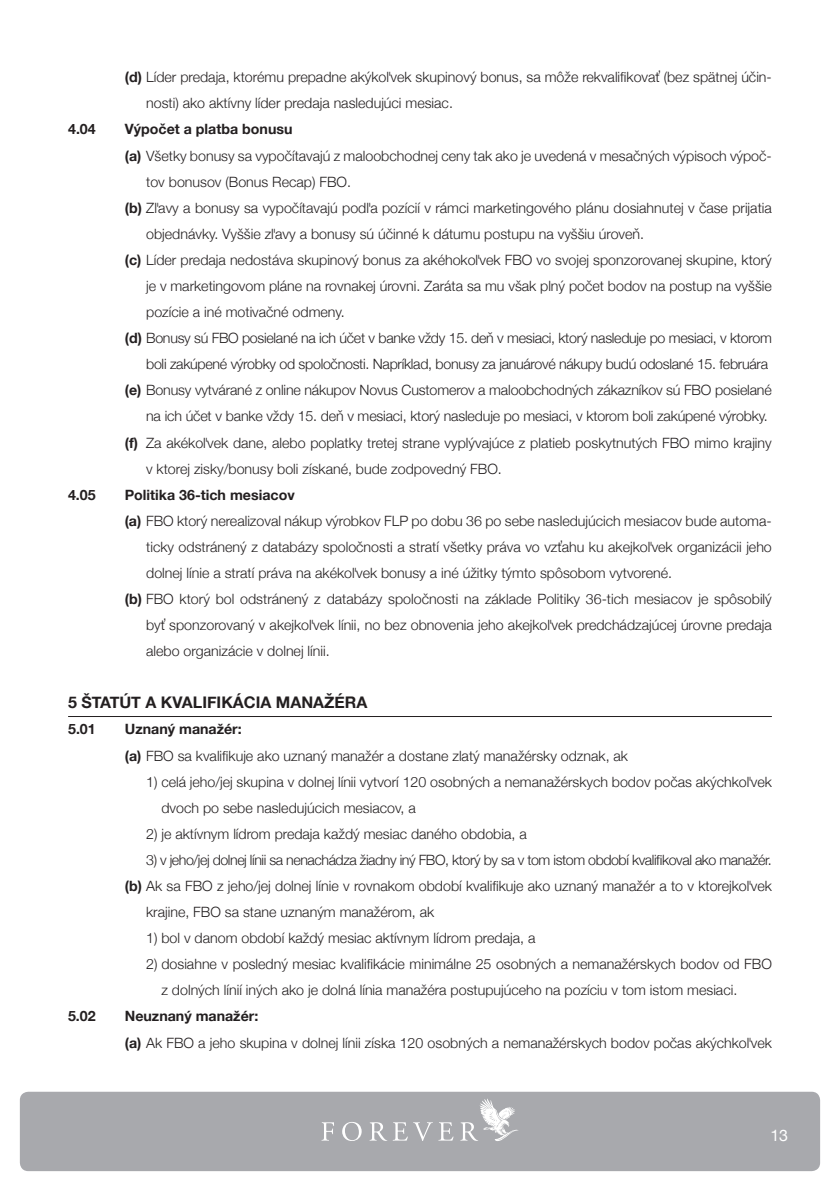
<style>
.page{position:relative;width:840px;height:1191px;background:#fff}
.page>*{position:absolute;margin:0;border:0;box-sizing:border-box;transform-origin:0 0}
.t1{font:700 16px "Helvetica Neue";color:#231f20}
.t2{font:16px "Helvetica Neue";color:#fff}
.t3{font:300 14.2px/26px "Helvetica Neue";color:#231f20}
.t4{font:300 14.2px "Helvetica Neue";letter-spacing:-.02em;color:#231f20}
.t5{font:300 14.2px "Helvetica Neue";letter-spacing:-.03em;color:#231f20}
.t6{font:700 14.2px "Helvetica Neue";color:#231f20}
.s1{font-weight:700}
</style>
<div class="page">
<div style="left:20px;top:1091px;width:799px;height:80px;background:#a8a9ad;border-radius:9px"></div>
<svg style="left:321px;top:1122px;width:13px;height:18px"></svg>
<svg style="left:342px;top:1122px;width:19px;height:19px"></svg>
<svg style="left:370px;top:1122px;width:37px;height:18px"></svg>
<svg style="left:413px;top:1122px;width:19px;height:19px"></svg>
<svg style="left:439px;top:1122px;width:14px;height:18px"></svg>
<svg style="left:460px;top:1098px;width:58px;height:43px"></svg>
<hr style="left:68px;top:716px;width:703px;height:1px;background:#231f20">
<p class="t3" style="left:146px;top:63px;width:626px;text-indent:-21px"><span class="s1">(d)</span> Líder predaja, ktorému prepadne akýkoľvek skupinový bonus, sa môže rekvalifikovať (bez spätnej účin&shy;nosti) ako aktívny líder predaja nasledujúci mesiac.</p>
<p class="t6" style="left:68px;top:118px;width:29px">4.04</p>
<p class="t6" style="left:125px;top:118px;width:169px">Výpočet a platba bonusu</p>
<p class="t3" style="left:125px;top:142px;width:648px"><span class="s1">(a)</span> Všetky bonusy sa vypočítavajú z maloobchodnej ceny tak ako je uvedená v mesačných výpisoch výpoč-</p>
<p class="t3" style="left:146px;top:168px;width:206px">tov bonusov (Bonus Recap) FBO.</p>
<p class="t3" style="left:125px;top:194px;width:648px"><span class="s1">(b)</span> Zľavy a bonusy sa vypočítavajú podľa pozícií v rámci marketingového plánu dosiahnutej v čase prijatia</p>
<p class="t3" style="left:146px;top:220px;width:499px">objednávky. Vyššie zľavy a bonusy sú účinné k dátumu postupu na vyššiu úroveň.</p>
<p class="t3" style="left:125px;top:246px;width:648px"><span class="s1">(c)</span> Líder predaja nedostáva skupinový bonus za akéhokoľvek FBO vo svojej sponzorovanej skupine, ktorý</p>
<p class="t3" style="left:146px;top:272px;width:626px">je v marketingovom pláne na rovnakej úrovni. Zaráta sa mu však plný počet bodov na postup na vyššie</p>
<p class="t3" style="left:146px;top:298px;width:200px">pozície a iné motivačné odmeny.</p>
<p class="t4" style="left:125px;top:327px;width:648px"><span class="s1">(d)</span> Bonusy sú FBO posielané na ich účet v banke vždy 15. deň v mesiaci, ktorý nasleduje po mesiaci, v ktorom</p>
<p class="t4" style="left:146px;top:353px;width:623px">boli zakúpené výrobky od spoločnosti. Napríklad, bonusy za januárové nákupy budú odoslané 15. februára</p>
<p class="t3" style="left:125px;top:376px;width:648px"><span class="s1">(e)</span> Bonusy vytvárané z online nákupov Novus Customerov a maloobchodných zákazníkov sú FBO posielané</p>
<p class="t3" style="left:146px;top:402px;width:623px">na ich účet v banke vždy 15. deň v mesiaci, ktorý nasleduje po mesiaci, v ktorom boli zakúpené výrobky.</p>
<p class="t3" style="left:125px;top:429px;width:648px"><span class="s1">(f)</span> Za akékoľvek dane, alebo poplatky tretej strane vyplývajúce z platieb poskytnutých FBO mimo krajiny</p>
<p class="t3" style="left:146px;top:455px;width:357px">v ktorej zisky/bonusy boli získané, bude zodpovedný FBO.</p>
<p class="t6" style="left:68px;top:483px;width:29px">4.05</p>
<p class="t3" style="left:125px;top:481px;width:268px"><span class="s1">Politika 36-tich mesiacov<br>(a)</span> FBO ktorý nerealizoval nákup výrobkov FLP</p>
<p class="t3" style="left:411px;top:507px;width:361px">po dobu 36 po sebe nasledujúcich mesiacov bude automa-</p>
<p class="t3" style="left:146px;top:533px;width:626px">ticky odstránený z databázy spoločnosti a stratí všetky práva vo vzťahu ku akejkoľvek organizácii jeho</p>
<p class="t3" style="left:146px;top:559px;width:527px">dolnej línie a stratí práva na akékoľvek bonusy a iné úžitky týmto spôsobom vytvorené.</p>
<p class="t3" style="left:125px;top:585px;width:648px"><span class="s1">(b)</span> FBO ktorý bol odstránený z databázy spoločnosti na základe Politiky 36-tich mesiacov je spôsobilý</p>
<p class="t3" style="left:146px;top:611px;width:627px">byť sponzorovaný v akejkoľvek línii, no bez obnovenia jeho akejkoľvek predchádzajúcej úrovne predaja</p>
<p class="t3" style="left:146px;top:637px;width:185px">alebo organizácie v dolnej línii.</p>
<p class="t1" style="left:68px;top:690px;width:134px">5 Štatút a kvalifik</p>
<p class="t1" style="left:233px;top:690px;width:136px">ácia manažéra</p>
<p class="t6" style="left:68px;top:718px;width:29px">5.01</p>
<p class="t3" style="left:125px;top:715px;width:504px"><span class="s1">Uznaný manažér:<br>(a)</span> FBO sa kvalifikuje ako uznaný manažér a dostane zlatý manažérsky odznak, ak</p>
<p class="t3" style="left:161px;top:767px;width:611px;text-indent:-15px">1) celá jeho/jej skupina v dolnej línii vytvorí 120 osobných a nemanažérskych bodov počas akýchkoľvek dvoch po sebe nasledujúcich mesiacov, a</p>
<p class="t3" style="left:146px;top:820px;width:382px">2) je aktívnym lídrom predaja každý mesiac daného obdobia, a</p>
<p class="t5" style="left:146px;top:848px;width:626px">3) v jeho/jej dolnej línii sa nenachádza žiadny iný FBO, ktorý by sa v tom istom období kvalifikoval ako manažér.</p>
<p class="t3" style="left:125px;top:872px;width:648px"><span class="s1">(b)</span> Ak sa FBO z jeho/jej dolnej línie v rovnakom období kvalifikuje ako uznaný manažér a to v ktorejkoľvek</p>
<p class="t3" style="left:146px;top:898px;width:289px">krajine, FBO sa stane uznaným manažérom, ak</p>
<p class="t3" style="left:146px;top:924px;width:390px">1) bol v danom období každý mesiac aktívnym lídrom predaja, a</p>
<p class="t3" style="left:161px;top:950px;width:610px;text-indent:-15px">2) dosiahne v posledný mesiac kvalifikácie minimálne 25 osobných a nemanažérskych bodov od FBO z dolných línií iných ako je dolná línia manažéra postupujúceho na pozíciu v tom istom mesiaci.</p>
<p class="t6" style="left:68px;top:1005px;width:29px">5.02</p>
<p class="t3" style="left:125px;top:1002px;width:648px"><span class="s1">Neuznaný manažér:<br>(a)</span> Ak FBO a jeho skupina v dolnej línii získa 120 osobných a nemanažérskych bodov počas akýchkoľvek</p>
<p class="t2" style="left:769px;top:1123px;width:19px">13</p>
</div>
